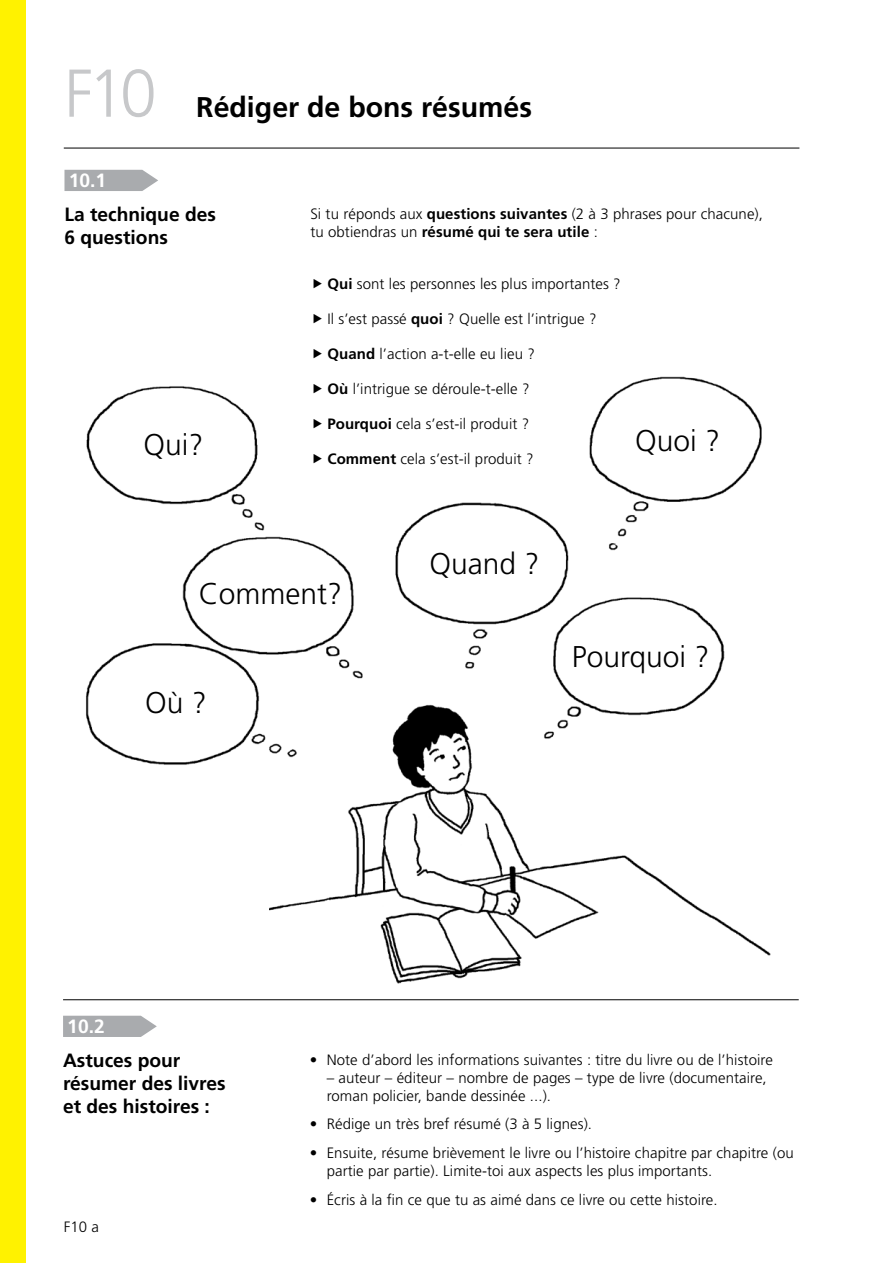
<style>
.page{position:relative;width:893px;height:1263px;background:#fff}
.page>*{position:absolute;margin:0;border:0;box-sizing:border-box;transform-origin:0 0}
.t1{font:300 67.5px "Frutiger";color:#c7c8ca;scale:.95 1}
.t2{font:300 30px "Frutiger";color:#000}
.t3{font:700 28.5px "Frutiger";color:#000}
.t4{font:700 19.2px/23.1px "Frutiger LT Pro";color:#000}
.t5{font:700 19.2px "Frutiger LT Pro";color:#fff}
.t6{font:300 15px/18px "Frutiger";letter-spacing:.005em;color:#000}
.s1{font-weight:700}
</style>
<div class="page">
<img style="left:63px;top:376px;width:736px;height:625px">
<svg style="left:64px;top:170px;width:94px;height:21px;background:#b0b2b4"></svg>
<hr style="left:64px;top:148px;width:735px;height:1px;background:#000">
<hr style="left:63px;top:999px;width:736px;height:1px;background:#000">
<svg style="left:63px;top:1016px;width:94px;height:21px;background:#b0b2b5"></svg>
<div style="left:45px;top:856px;width:224px;height:96px;background:#fff"></div>
<div style="left:0;top:0;width:26px;height:1263px;background:#fff200"></div>
<svg style="left:314px;top:384px;width:8px;height:9px"></svg>
<svg style="left:314px;top:419px;width:8px;height:9px"></svg>
<svg style="left:314px;top:454px;width:8px;height:9px"></svg>
<h1 class="t1" style="left:64px;top:55px;width:99px">F10</h1>
<p class="t5" style="left:69px;top:169px;width:39px">10.1</p>
<h3 class="t3" style="left:196px;top:91px;width:337px">Rédiger de bons résumés</h3>
<p class="t4" style="left:64px;top:203px;width:153px">La technique des<br>6 questions</p>
<p class="t6" style="left:310px;top:205px;width:454px">Si tu réponds aux <span class="s1">questions suivantes</span> (2 à 3 phrases pour chacune), tu obtiendras un <span class="s1">résumé qui te sera utile</span> :</p>
<p class="t6" style="left:327px;top:275px;width:295px"><span class="s1">Qui</span> sont les personnes les plus importantes ?</p>
<p class="t6" style="left:327px;top:310px;width:271px">Il s’est passé <span class="s1">quoi</span> ? Quelle est l’intrigue ?</p>
<p class="t6" style="left:327px;top:345px;width:209px"><span class="s1">Quand</span> l’action a-t-elle eu lieu ?</p>
<p class="t6" style="left:327px;top:380px;width:204px"><span class="s1">Où</span> l’intrigue se déroule-t-elle ?</p>
<p class="t6" style="left:327px;top:415px;width:203px"><span class="s1">Pourquoi</span> cela s’est-il produit ?</p>
<p class="t6" style="left:327px;top:450px;width:208px"><span class="s1">Comment</span> cela s’est-il produit ?</p>
<h2 class="t2" style="left:144px;top:428px;width:61px">Qui?</h2>
<h2 class="t2" style="left:635px;top:424px;width:87px">Quoi ?</h2>
<h2 class="t2" style="left:199px;top:576px;width:145px">Comment?</h2>
<h2 class="t2" style="left:145px;top:685px;width:63px">Où ?</h2>
<h2 class="t2" style="left:429px;top:547px;width:112px">Quand ?</h2>
<h2 class="t2" style="left:572px;top:639px;width:139px">Pourquoi ?</h2>
<p class="t5" style="left:67px;top:1015px;width:39px">10.2</p>
<p class="t4" style="left:63px;top:1049px;width:164px">Astuces pour résumer des livres et des histoires :</p>
<p class="t6" style="left:64px;top:1218px;width:37px">F10 a</p>
<p class="t6" style="left:310px;top:1050px;width:465px">• Note d’abord les informations suivantes : titre du livre ou de l’histoire</p>
<p class="t6" style="left:327px;top:1068px;width:442px">– auteur – éditeur – nombre de pages – type de livre (documentaire, roman policier, bande dessinée ...).</p>
<p class="t6" style="left:310px;top:1115px;width:284px">• Rédige un très bref résumé (3 à 5 lignes).</p>
<p class="t6" style="left:327px;top:1144px;width:469px;text-indent:-17px">• Ensuite, résume brièvement le livre ou l’histoire chapitre par chapitre (ou partie par partie). Limite-toi aux aspects les plus importants.</p>
<p class="t6" style="left:310px;top:1190px;width:409px">• Écris à la fin ce que tu as aimé dans ce livre ou cette histoire.</p>
</div>
